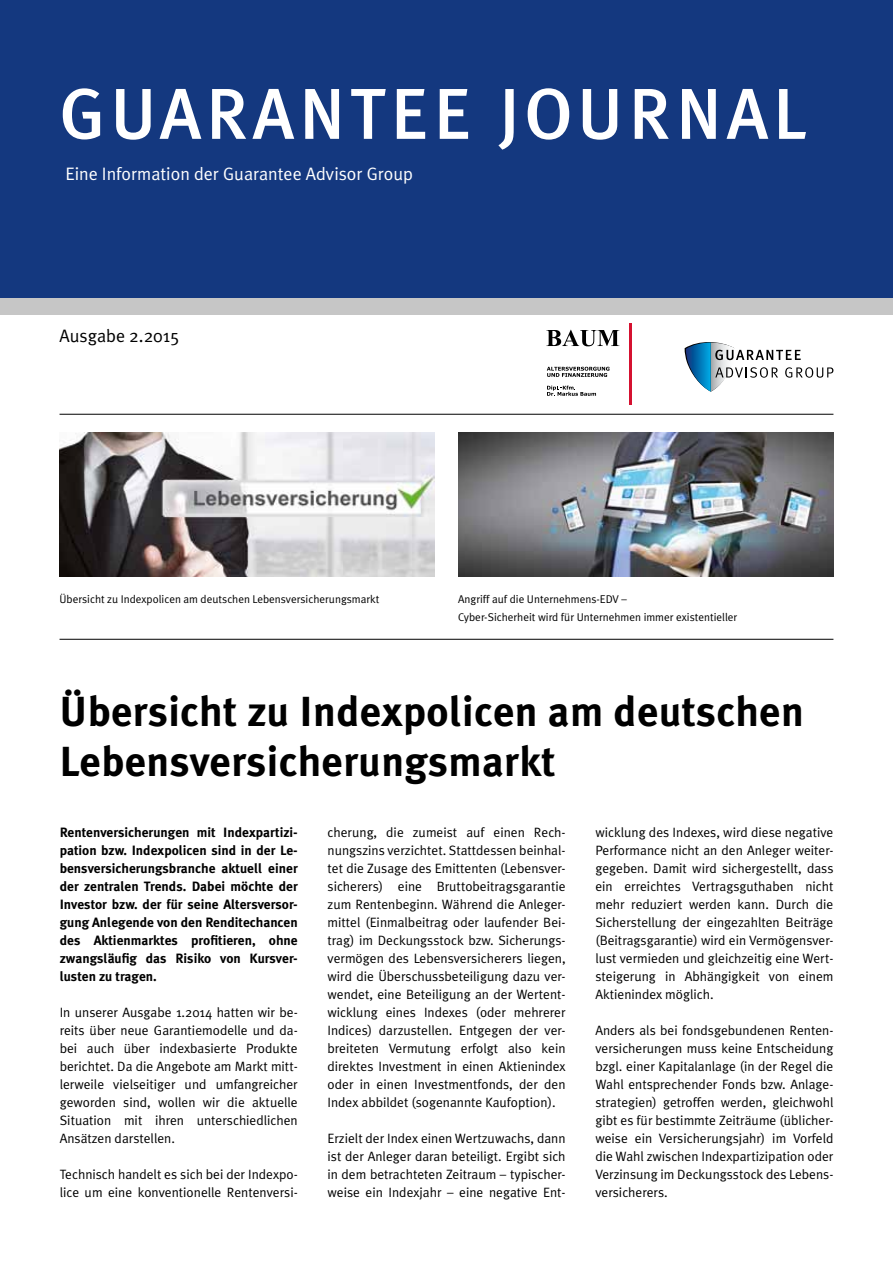
<style>
.page{position:relative;width:893px;height:1263px;background:#fff}
.page>*{position:absolute;margin:0;border:0;box-sizing:border-box;transform-origin:0 0}
.t1{font:500 72px "Meta Plus";letter-spacing:.065em;color:#fff}
.t2{font:700 42px/50.4px "Meta Plus";letter-spacing:.01em;color:#000}
.t3{font:18px "Meta Plus Normal";color:#fff}
.t4{font:18px "Meta Plus Normal";color:#000}
.t5{font:13.5px/18px "Meta Plus Normal";color:#000;text-align:justify}
.t6{font:700 13.5px/18px "Meta Plus";color:#000;text-align:justify}
.t7{font:11.25px/18px "Meta Plus Normal";color:#000}
</style>
<div class="page">
<div style="left:0;top:285px;width:893px;height:30px;background:#c6c6c6"></div>
<div style="left:0;top:0;width:893px;height:297px;background:#14387f"></div>
<img style="left:60px;top:432px;width:375px;height:144px">
<img style="left:458px;top:432px;width:375px;height:144px">
<hr style="left:60px;top:414px;width:773px;height:1px;background:#000">
<hr style="left:60px;top:639px;width:773px;height:1px;background:#000">
<svg style="left:684px;top:342px;width:149px;height:50px"></svg>
<svg style="left:546px;top:330px;width:73px;height:16px"></svg>
<hr style="left:629px;top:323px;width:2px;height:82px;background:#d51130">
<svg style="left:547px;top:367px;width:62px;height:10px"></svg>
<svg style="left:547px;top:386px;width:49px;height:10px"></svg>
<h1 class="t1" style="left:60px;top:72px;width:749px">GUARANTEE JOURNAL</h1>
<h3 class="t3" style="left:65px;top:163px;width:349px">Eine Information der Guarantee Advisor Group</h3>
<h3 class="t4" style="left:60px;top:325px;width:122px">Ausgabe 2.2015</h3>
<p class="t7" style="left:60px;top:590px;width:321px">Übersicht zu Indexpolicen am deutschen Lebensversicherungsmarkt</p>
<p class="t7" style="left:458px;top:590px;width:281px">Angriff auf die Unternehmens-EDV –<br>Cyber-Sicherheit wird für Unternehmen immer existentieller</p>
<h2 class="t2" style="left:60px;top:686px;width:746px">Übersicht zu Indexpolicen am deutschen<br>Lebensversicherungsmarkt</h2>
<p class="t6" style="left:60px;top:823px;width:240px">Rentenversicherungen mit Indexpartizi&shy;pation bzw. Indexpolicen sind in der Le&shy;bensversicherungsbranche aktuell einer der zentralen Trends. Dabei möchte der Investor bzw. der für seine Altersversor&shy;gung Anlegende von den Renditechancen des Aktienmarktes profitieren, ohne zwangsläufig das Risiko von Kursver&shy;lusten zu tragen.</p>
<p class="t5" style="left:60px;top:1003px;width:240px">In unserer Ausgabe 1.2014 hatten wir be&shy;reits über neue Garantiemodelle und da&shy;bei auch über indexbasierte Produkte berichtet. Da die Angebote am Markt mitt&shy;lerweile vielseitiger und umfangreicher geworden sind, wollen wir die aktuelle Situation mit ihren unterschiedlichen Ansätzen darstellen.</p>
<p class="t5" style="left:60px;top:1165px;width:240px">Technisch handelt es sich bei der Indexpo&shy;lice um eine konventionelle Rentenversi-</p>
<p class="t5" style="left:328px;top:823px;width:240px">cherung, die zumeist auf einen Rech&shy;nungszins verzichtet. Stattdessen beinhal&shy;tet die Zusage des Emittenten (Lebensver&shy;sicherers) eine Bruttobeitragsgarantie zum Rentenbeginn. Während die Anleger&shy;mittel (Einmalbeitrag oder laufender Bei&shy;trag) im Deckungsstock bzw. Sicherungs&shy;vermögen des Lebensversicherers liegen, wird die Überschussbeteiligung dazu ver&shy;wendet, eine Beteiligung an der Wertent&shy;wicklung eines Indexes (oder mehrerer Indices) darzustellen. Entgegen der ver&shy;breiteten Vermutung erfolgt also kein direktes Investment in einen Aktienindex oder in einen Investmentfonds, der den Index abbildet (sogenannte Kaufoption).</p>
<p class="t5" style="left:328px;top:1129px;width:240px">Erzielt der Index einen Wertzuwachs, dann ist der Anleger daran beteiligt. Ergibt sich in dem betrachteten Zeitraum – typischer&shy;weise ein Indexjahr – eine negative Ent-</p>
<p class="t5" style="left:595px;top:823px;width:240px">wicklung des Indexes, wird diese negative Performance nicht an den Anleger weiter&shy;gegeben. Damit wird sichergestellt, dass ein erreichtes Vertragsguthaben nicht mehr reduziert werden kann. Durch die Sicherstellung der eingezahlten Beiträge (Beitragsgarantie) wird ein Vermögensver&shy;lust vermieden und gleichzeitig eine Wert&shy;steigerung in Abhängigkeit von einem Aktienindex möglich.</p>
<p class="t5" style="left:595px;top:1021px;width:240px">Anders als bei fondsgebundenen Renten&shy;versicherungen muss keine Entscheidung bzgl. einer Kapitalanlage (in der Regel die Wahl entsprechender Fonds bzw. Anlage&shy;strategien) getroffen werden, gleichwohl gibt es für bestimmte Zeiträume (üblicher&shy;weise ein Versicherungsjahr) im Vorfeld die Wahl zwischen Indexpartizipation oder Verzinsung im Deckungsstock des Lebens&shy;versicherers.</p>
</div>
